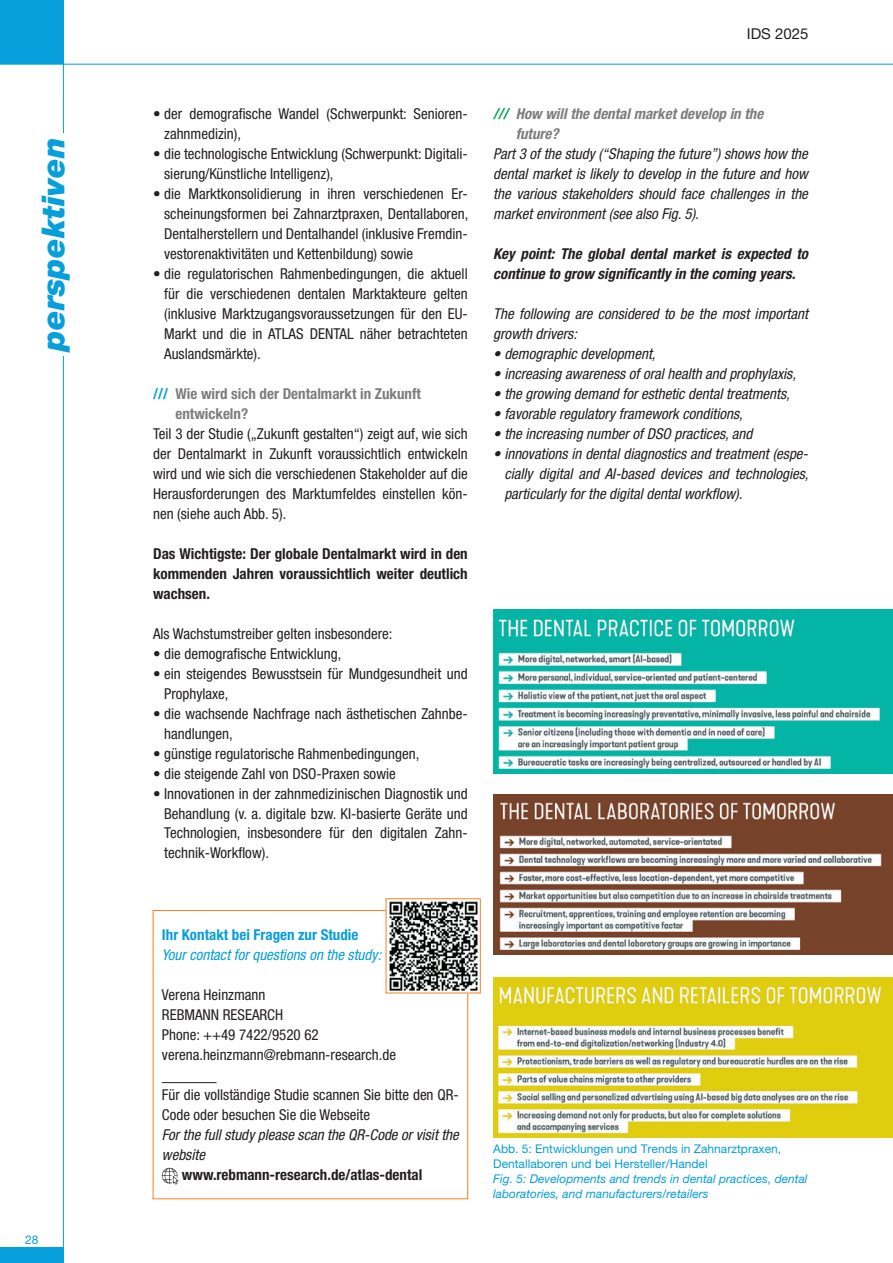
<style>
.page{position:relative;width:893px;height:1263px;background:#fff}
.page>*{position:absolute;margin:0;border:0;box-sizing:border-box;transform-origin:0 0}
.t1{font:italic 900 31.8px "Helvetica Neue LT Pro";color:#069edb}
.t2{font:condensed 15px/20px "Helvetica Neue LT Pro";color:#231f20}
.t3{font:italic condensed 15px/20px "Helvetica Neue LT Pro";color:#231f20;text-align:justify}
.t4{font:700 condensed 15px/20px "Helvetica Neue LT Pro";color:#231f20;text-align:justify}
.t5{font:italic 700 condensed 15px/20px "Helvetica Neue LT Pro";color:#231f20}
.t6{font:700 condensed 15px/20px "Helvetica Neue LT Pro";color:#7c7d7f}
.t7{font:italic 700 condensed 15px/20px "Helvetica Neue LT Pro";color:#7c7d7f}
.t8{font:italic condensed 15px "Helvetica Neue LT Pro";color:#069edb}
.t9{font:700 condensed 15px "Helvetica Neue LT Pro";color:#069edb}
.t10{font:15px "Helvetica Neue LT Pro";color:#231f20}
.t11{font:italic 12px/15px "Helvetica Neue LT Pro";color:#069edb}
.t12{font:12px/15px "Helvetica Neue LT Pro";color:#069edb}
.s1{color:#069edb}
.s2{color:#00a54f}
</style>
<div class="page">
<div style="left:0;top:0;width:64px;height:64px;background:#069edb"></div>
<hr style="left:0;top:64px;width:893px;height:1px;background:#069edb">
<hr style="left:63px;top:0;width:1px;height:1263px;background:#069edb">
<div style="left:0;top:1248px;width:64px;height:15px;background:#069edb"></div>
<div style="left:37px;top:133px;width:32px;height:222px;background:#fff"></div>
<img style="left:493px;top:610px;width:400px;height:163px">
<img style="left:493px;top:794px;width:400px;height:161px">
<img style="left:493px;top:977px;width:400px;height:160px">
<hr style="left:162px;top:1082px;width:54px;height:1px;background:#231f20">
<img style="left:162px;top:1167px;width:17px;height:17px">
<div style="left:153px;top:910px;width:315px;height:289px;border:1px solid #f58220"></div>
<img style="left:388px;top:901px;width:90px;height:90px">
<h1 class="t1" style="left:34px;top:351px;width:216px;rotate:-90deg">perspektiven</h1>
<p class="t12" style="left:25px;top:1231px;width:15px">28</p>
<p class="t10" style="left:747px;top:25px;width:63px">IDS 2025</p>
<p class="t2" style="left:164px;top:104px;width:305px;text-indent:-11px">• der demografische Wandel (Schwerpunkt: Senioren&shy;zahnmedizin),</p>
<p class="t2" style="left:164px;top:144px;width:305px;text-indent:-11px">• die technologische Entwicklung (Schwerpunkt: Digitali&shy;sierung/Künstliche Intelligenz),</p>
<p class="t2" style="left:164px;top:184px;width:306px;text-align:justify;text-indent:-11px">• die Marktkonsolidierung in ihren verschiedenen Er&shy;scheinungsformen bei Zahnarztpraxen, Dentallaboren, Dentalherstellern und Dentalhandel (inklusive Fremdin&shy;vestorenaktivitäten und Kettenbildung) sowie</p>
<p class="t2" style="left:164px;top:264px;width:305px;text-align:justify;text-indent:-11px">• die regulatorischen Rahmenbedingungen, die aktuell für die verschiedenen dentalen Marktakteure gelten (inklusive Marktzugangsvoraussetzungen für den EU-Markt und die in ATLAS DENTAL näher betrachteten Auslandsmärkte).</p>
<p class="t6" style="left:176px;top:383px;width:247px;text-indent:-22px"><span class="s1">///</span> Wie wird sich der Dentalmarkt in Zukunft entwickeln?</p>
<p class="t2" style="left:153px;top:423px;width:316px;text-align:justify">Teil 3 der Studie („Zukunft gestalten“) zeigt auf, wie sich der Dentalmarkt in Zukunft voraussichtlich entwickeln wird und wie sich die verschiedenen Stakeholder auf die Herausforderungen des Marktumfeldes einstellen kön&shy;nen (siehe auch Abb. 5).</p>
<p class="t4" style="left:153px;top:543px;width:316px">Das Wichtigste: Der globale Dentalmarkt wird in den kommenden Jahren voraussichtlich weiter deutlich wachsen.</p>
<p class="t2" style="left:153px;top:623px;width:241px">Als Wachstumstreiber gelten insbesondere:</p>
<p class="t2" style="left:153px;top:643px;width:190px">• die demografische Entwicklung,</p>
<p class="t2" style="left:164px;top:663px;width:305px;text-indent:-11px">• ein steigendes Bewusstsein für Mundgesundheit und<br>Prophylaxe,</p>
<p class="t2" style="left:164px;top:703px;width:305px;text-indent:-11px">• die wachsende Nachfrage nach ästhetischen Zahnbe&shy;handlungen,</p>
<p class="t2" style="left:153px;top:743px;width:268px">• günstige regulatorische Rahmenbedingungen,</p>
<p class="t2" style="left:153px;top:763px;width:244px">• die steigende Zahl von DSO-Praxen sowie</p>
<p class="t2" style="left:164px;top:783px;width:305px;text-align:justify;text-indent:-11px">• Innovationen in der zahnmedizinischen Diagnostik und Behandlung (v. a. digitale bzw. KI-basierte Geräte und Technologien, insbesondere für den digitalen Zahn&shy;technik-Workflow).</p>
<p class="t7" style="left:516px;top:104px;width:249px;text-indent:-22px"><span class="s2">///</span> How will the dental market develop in the future?</p>
<p class="t3" style="left:493px;top:144px;width:316px">Part 3 of the study (“Shaping the future”) shows how the dental market is likely to develop in the future and how the various stakeholders should face challenges in the market environment (see also Fig. 5).</p>
<p class="t5" style="left:493px;top:244px;width:316px">Key point: The global dental market is expected to continue to grow significantly in the coming years.</p>
<p class="t3" style="left:493px;top:304px;width:316px">The following are considered to be the most important growth drivers:</p>
<p class="t3" style="left:493px;top:344px;width:164px">• demographic development,</p>
<p class="t3" style="left:493px;top:364px;width:304px">• increasing awareness of oral health and prophylaxis,</p>
<p class="t3" style="left:493px;top:384px;width:298px">• the growing demand for esthetic dental treatments,</p>
<p class="t3" style="left:493px;top:404px;width:251px">• favorable regulatory framework conditions,</p>
<p class="t3" style="left:493px;top:424px;width:261px">• the increasing number of DSO practices, and</p>
<p class="t3" style="left:504px;top:444px;width:306px;text-indent:-11px">• innovations in dental diagnostics and treatment (espe&shy;cially digital and AI-based devices and technologies, particularly for the digital dental workflow).</p>
<p class="t9" style="left:162px;top:926px;width:198px">Ihr Kontakt bei Fragen zur Studie</p>
<p class="t8" style="left:162px;top:946px;width:221px">Your contact for questions on the study:</p>
<p class="t2" style="left:162px;top:985px;width:236px">Verena Heinzmann<br>REBMANN RESEARCH<br>Phone: ++49 7422/9520 62 verena.heinzmann@rebmann-research.de</p>
<p class="t2" style="left:162px;top:1084px;width:297px">Für die vollständige Studie scannen Sie bitte den QR-<br>Code oder besuchen Sie die Webseite</p>
<p class="t3" style="left:162px;top:1125px;width:298px">For the full study please scan the QR-Code or visit the website</p>
<p class="t4" style="left:182px;top:1164px;width:242px">www.rebmann-research.de/atlas-dental</p>
<p class="t12" style="left:493px;top:1141px;width:289px">Abb. 5: Entwicklungen und Trends in Zahnarztpraxen,<br>Dentallaboren und bei Hersteller/Handel</p>
<p class="t11" style="left:493px;top:1171px;width:316px">Fig. 5: Developments and trends in dental practices, dental laboratories, and manufacturers/retailers</p>
</div>
